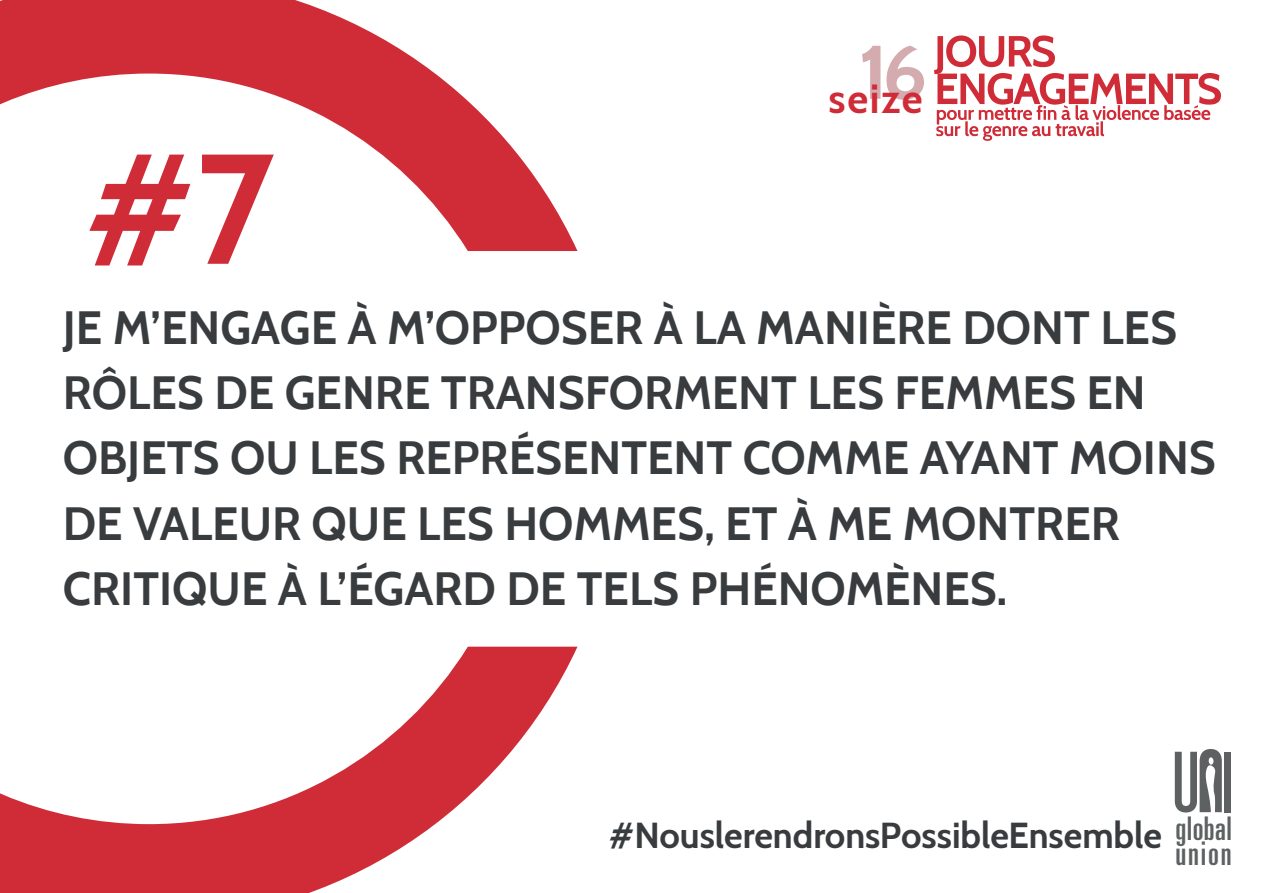
<style>
.page{position:relative;width:1263px;height:893px;background:#fff}
.page>*{position:absolute;margin:0;border:0;box-sizing:border-box;transform-origin:0 0}
.t1{font:700 156px "Cabin";color:#d02c38}
.t2{font:700 46.5px/65.4px "Cabin";color:#393c3e}
.t3{font:700 40.5px "Cabin";letter-spacing:.04em;color:#d02c38}
.t4{font:700 36px "Cabin";color:#393c3e}
.t5{font:ultra-condensed 32.55px/25.7px "Univers LT Std";letter-spacing:.015em;color:#5d6162}
</style>
<div class="page">
<svg style="left:0;top:0;width:577px;height:893px"></svg>
<div style="left:1224px;top:752px;width:7px;height:60px;background:#5d6162"></div>
<svg style="left:1175px;top:749px;width:47px;height:63px"></svg>
<svg style="left:862px;top:46px;width:18px;height:53px"></svg>
<svg style="left:886px;top:46px;width:38px;height:54px"></svg>
<svg style="left:934px;top:35px;width:287px;height:106px"></svg>
<p class="t3" style="left:829px;top:67px;width:95px">seize</p>
<h1 class="t1" style="left:85px;top:86px;width:192px">#7</h1>
<p class="t2" style="left:63px;top:292px;width:1154px">JE M’ENGAGE À M’OPPOSER À LA MANIÈRE DONT LES RÔLES DE GENRE TRANSFORMENT LES FEMMES EN OBJETS OU LES REPRÉSENTENT COMME AYANT MOINS DE VALEUR QUE LES HOMMES, ET À ME MONTRER CRITIQUE À L’ÉGARD DE TELS PHÉNOMÈNES.</p>
<p class="t4" style="left:609px;top:807px;width:555px">#NouslerendronsPossibleEnsemble</p>
<p class="t5" style="left:1175px;top:815px;width:58px">global union</p>
</div>
